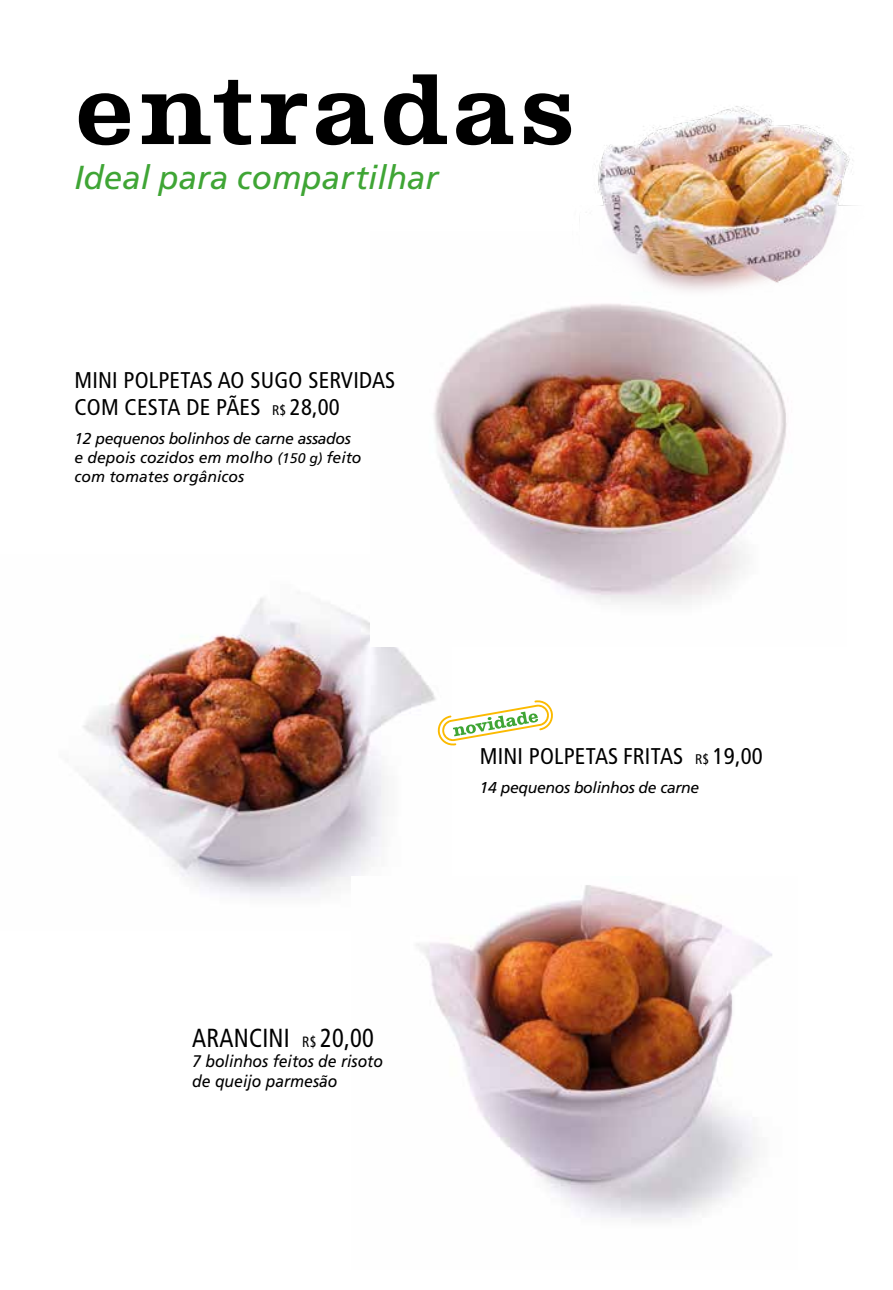
<style>
.page{position:relative;width:893px;height:1290px;background:#fff}
.page>*{position:absolute;margin:0;border:0;box-sizing:border-box;transform-origin:0 0}
.t1{font:700 105px "Albiona";letter-spacing:.05em;color:#000}
.t2{font:italic 33.25px "Frutiger LT Std";color:#3fa535}
.t3{font:condensed 26.07px "Frutiger LT Std";letter-spacing:.01em;color:#000;scale:.94 1}
.t4{font:condensed 22.75px/27.3px "Frutiger LT Std";letter-spacing:.01em;color:#000}
.t5{font:italic 16.8px/20.1px "Frutiger LT Std";color:#000;scale:.94 1}
.t6{font:italic 15.75px/18.9px "Frutiger LT Std";color:#000}
.t7{font:italic 15.75px "Frutiger LT Std";letter-spacing:-.02em;color:#000}
.s1{font-size:14px}
.s2{font-size:14.88px}
</style>
<div class="page">
<img style="left:83px;top:598px;width:353px;height:299px">
<img style="left:371px;top:308px;width:416px;height:338px">
<img style="left:351px;top:877px;width:421px;height:344px">
<img style="left:562px;top:106px;width:293px;height:238px">
<svg style="left:437px;top:700px;width:116px;height:46px"></svg>
<h1 class="t1" style="left:74px;top:49px;width:502px">entradas</h1>
<h2 class="t2" style="left:74px;top:158px;width:366px">Ideal para compartilhar</h2>
<h3 class="t4" style="left:74px;top:366px;width:322px">MINI POLPETAS AO SUGO SERVIDAS<br>COM CESTA DE PÃES <span class="s1">R$</span> 28,00</h3>
<p class="t6" style="left:74px;top:429px;width:289px">12 pequenos bolinhos de carne assados e depois cozidos em molho <span class="s1">(150 g)</span> feito com tomates orgânicos</p>
<h3 class="t3" style="left:192px;top:1022px;width:195px">ARANCINI <span class="s2">R$</span> 20,00</h3>
<p class="t5" style="left:192px;top:1051px;width:204px">7 bolinhos feitos de risoto de queijo parmesão</p>
<h3 class="t4" style="left:480px;top:742px;width:285px">MINI POLPETAS FRITAS <span class="s1">R$</span> 19,00</h3>
<p class="t7" style="left:480px;top:778px;width:221px">14 pequenos bolinhos de carne</p>
</div>
